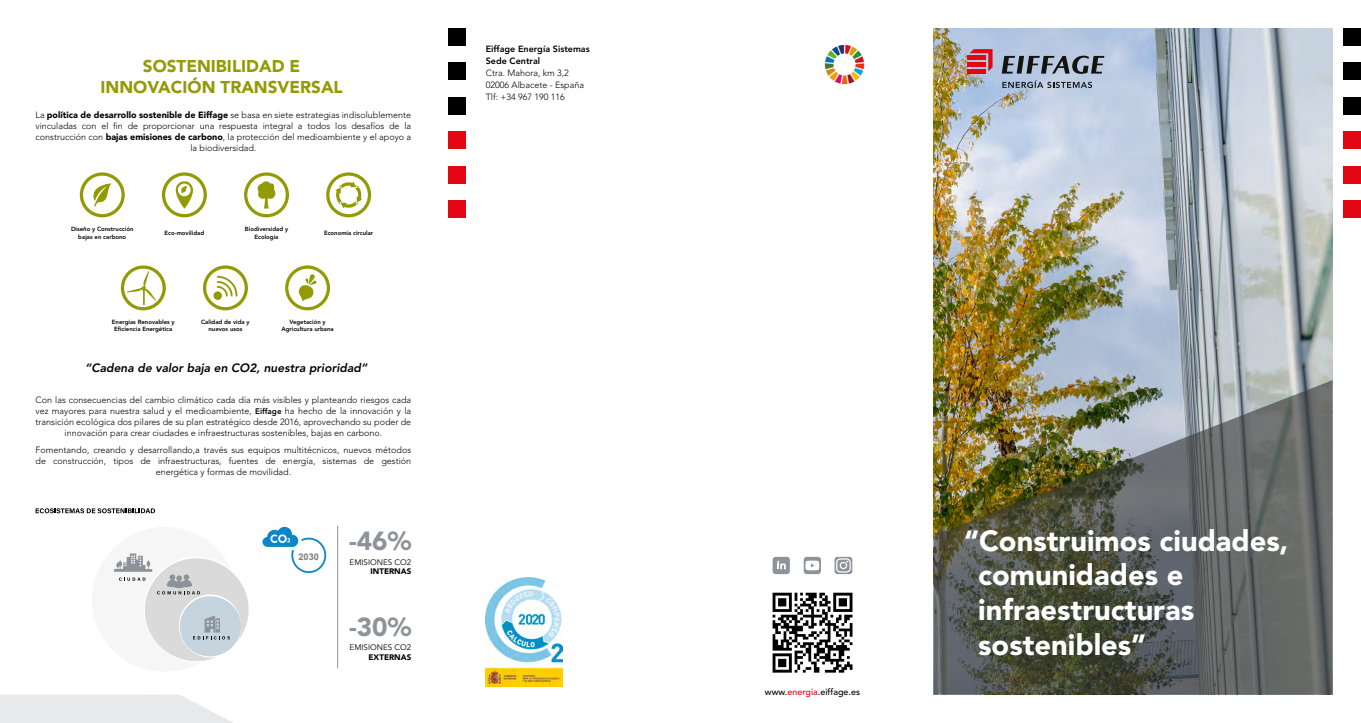
<style>
.page{position:relative;width:1361px;height:723px;background:#fff}
.page>*{position:absolute;margin:0;border:0;box-sizing:border-box;transform-origin:0 0}
.t1{font:900 29px/34.8px "Avenir LT Std";color:#fff}
.t2{font:900 26px "Avenir LT Std";color:#8d9399}
.t3{font:900 17px/20.4px "Avenir LT Std";color:#929a04;text-align:center}
.t4{font:italic 800 12px "Avenir LT Std";color:#000}
.t5{font:700 9.2px "Arial";color:#7d7e7f}
.t6{font:300 9px/11px "Avenir LT Std";color:#000;text-align:center}
.t7{font:800 9px/12px "Avenir LT Std";color:#000}
.t8{font:500 9px "Avenir LT Std";color:#000}
.t9{font:8px "Avenir LT Std";color:#000}
.t10{font:900 8px "Avenir LT Std";color:#000}
.t11{font:800 6px/7.2px "Avenir LT Std";color:#000;text-align:center}
.s1{font-weight:900}
.s2{font-weight:800;font-size:8px}
.s3{color:#e30613}
</style>
<div class="page">
<img style="left:933px;top:28px;width:399px;height:352px">
<img style="left:933px;top:380px;width:399px;height:315px">
<div style="left:1343px;top:63px;width:18px;height:17px;background:#000"></div>
<div style="left:1343px;top:97px;width:18px;height:18px;background:#000"></div>
<div style="left:1343px;top:132px;width:18px;height:17px;background:#e30613"></div>
<div style="left:1343px;top:166px;width:18px;height:18px;background:#e30613"></div>
<div style="left:1343px;top:201px;width:18px;height:17px;background:#e30613"></div>
<div style="left:1343px;top:28px;width:18px;height:18px;background:#000"></div>
<div style="left:448px;top:63px;width:17px;height:17px;background:#000"></div>
<div style="left:448px;top:97px;width:17px;height:18px;background:#000"></div>
<div style="left:448px;top:132px;width:17px;height:17px;background:#e30613"></div>
<div style="left:448px;top:166px;width:17px;height:18px;background:#e30613"></div>
<div style="left:448px;top:201px;width:17px;height:17px;background:#e30613"></div>
<div style="left:448px;top:28px;width:17px;height:18px;background:#000"></div>
<svg style="left:203px;top:265px;width:45px;height:45px"></svg>
<svg style="left:326px;top:172px;width:45px;height:45px"></svg>
<svg style="left:244px;top:172px;width:45px;height:45px"></svg>
<svg style="left:121px;top:265px;width:45px;height:45px"></svg>
<svg style="left:80px;top:172px;width:45px;height:45px"></svg>
<svg style="left:285px;top:265px;width:45px;height:45px"></svg>
<svg style="left:162px;top:172px;width:45px;height:45px"></svg>
<div style="left:772px;top:557px;width:18px;height:17px;background:#8d9399;border-radius:3px"></div>
<svg style="left:777px;top:561px;width:9px;height:8px"></svg>
<svg style="left:803px;top:557px;width:18px;height:17px"></svg>
<svg style="left:805px;top:560px;width:14px;height:10px"></svg>
<img style="left:772px;top:592px;width:81px;height:81px">
<img style="left:824px;top:45px;width:40px;height:39px">
<svg style="left:0;top:694px;width:233px;height:29px;background:#ebebed"></svg>
<svg style="left:36px;top:508px;width:119px;height:5px"></svg>
<svg style="left:114px;top:553px;width:135px;height:108px"></svg>
<svg style="left:262px;top:527px;width:64px;height:46px"></svg>
<hr style="left:337px;top:526px;width:1px;height:142px;background:#8d9399">
<svg style="left:834px;top:557px;width:18px;height:17px"></svg>
<hr style="left:967px;top:70px;width:18px;height:4px;background:#e30613">
<hr style="left:967px;top:63px;width:18px;height:4px;background:#e30613">
<hr style="left:967px;top:56px;width:18px;height:4px;background:#e30613">
<svg style="left:969px;top:49px;width:23px;height:22px"></svg>
<svg style="left:1001px;top:56px;width:103px;height:18px;background:#727b88"></svg>
<svg style="left:1002px;top:80px;width:90px;height:8px"></svg>
<img style="left:486px;top:578px;width:76px;height:109px">
<h3 class="t3" style="left:100px;top:56px;width:244px">SOSTENIBILIDAD E<br>INNOVACIÓN TRANSVERSAL</h3>
<p class="t6" style="left:36px;top:110px;width:377px">La <span class="s1">política de desarrollo sostenible de Eiffage</span> se basa en siete estrategias indisolublemente vinculadas con el fin de proporcionar una respuesta integral a todos los desafíos de la construcción con <span class="s1">bajas emisiones de carbono</span>, la protección del medioambiente y el apoyo a la biodiversidad.</p>
<p class="t11" style="left:71px;top:226px;width:64px">Diseño y Construcción bajas en carbono</p>
<p class="t11" style="left:165px;top:229px;width:41px">Eco-movilidad</p>
<p class="t11" style="left:245px;top:226px;width:45px">Biodiversidad y<br>Ecología</p>
<p class="t11" style="left:324px;top:229px;width:51px">Economía circular</p>
<p class="t11" style="left:112px;top:318px;width:64px">Energías Renovables y<br>Eficiencia Energética</p>
<p class="t11" style="left:201px;top:318px;width:50px">Calidad de vida y nuevos usos</p>
<p class="t11" style="left:281px;top:318px;width:54px">Vegetación y<br>Agricultura urbana</p>
<h3 class="t4" style="left:85px;top:361px;width:284px">“Cadena de valor baja en CO2, nuestra prioridad”</h3>
<p class="t6" style="left:36px;top:394px;width:377px">Con las consecuencias del cambio climático cada día más visibles y planteando riesgos cada vez mayores para nuestra salud y el medioambiente, <span class="s2">Eiffage</span> ha hecho de la innovación y la transición ecológica dos pilares de su plan estratégico desde 2016, aprovechando su poder de innovación para crear ciudades e infraestructuras sostenibles, bajas en carbono.</p>
<p class="t6" style="left:36px;top:444px;width:377px">Fomentando, creando y desarrollando,a través sus equipos multitécnicos, nuevos métodos de construcción, tipos de infraestructuras, fuentes de energía, sistemas de gestión energética y formas de movilidad.</p>
<p class="t5" style="left:298px;top:550px;width:22px">2030</p>
<h2 class="t2" style="left:349px;top:525px;width:64px">-46%</h2>
<p class="t9" style="left:350px;top:557px;width:63px">EMISIONES CO2</p>
<p class="t10" style="left:370px;top:566px;width:42px">INTERNAS</p>
<h2 class="t2" style="left:349px;top:611px;width:64px">-30%</h2>
<p class="t9" style="left:350px;top:643px;width:63px">EMISIONES CO2</p>
<p class="t10" style="left:368px;top:652px;width:44px">EXTERNAS</p>
<p class="t7" style="left:486px;top:43px;width:105px">Eiffage Energía Sistemas<br>Sede Central</p>
<p class="t6" style="left:486px;top:67px;width:100px;line-height:12px;text-align:left">Ctra. Mahora, km 3,2<br>02006 Albacete - España<br>Tlf: +34 967 190 116</p>
<p class="t8" style="left:765px;top:686px;width:97px">www.<span class="s3">energia</span>.eiffage.es</p>
<h1 class="t1" style="left:978px;top:523px;width:312px;text-indent:-14px">“Construimos ciudades, comunidades e infraestructuras sostenibles”</h1>
</div>
